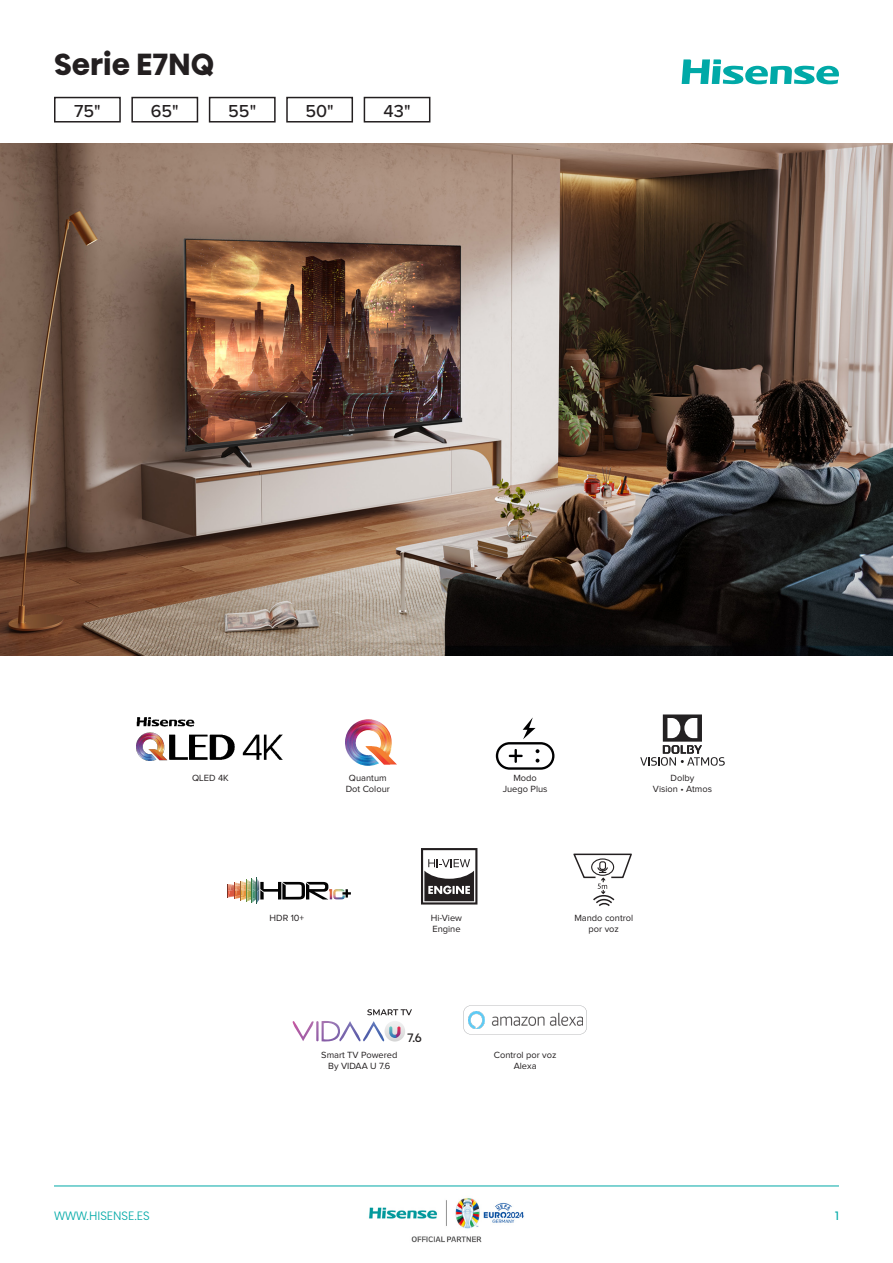
<style>
.page{position:relative;width:893px;height:1263px;background:#fff}
.page>*{position:absolute;margin:0;border:0;box-sizing:border-box;transform-origin:0 0}
.t1{font:700 30px "Hisense Alfabet";color:#231f20}
.t2{font:500 18px "Proxima Nova";color:#231f20}
.t3{font:300 12px "Hisense Alfabet";color:#00a9a7}
.t4{font:12px "Hisense Alfabet";color:#231f20}
.t5{font:12px "Hisense Alfabet";color:#00a9a7}
.t6{font:9.3px/11.1px "Proxima Nova";color:#231f20;text-align:center}
</style>
<div class="page">
<hr style="left:54px;top:1185px;width:785px;height:1px;background:#00a9a7">
<img style="left:369px;top:1198px;width:155px;height:45px">
<img style="left:0;top:144px;width:893px;height:512px">
<svg style="left:682px;top:59px;width:157px;height:25px"></svg>
<div style="left:54px;top:97px;width:67px;height:26px;border:2px solid #231f20"></div>
<div style="left:131px;top:97px;width:67px;height:26px;border:2px solid #231f20"></div>
<div style="left:209px;top:97px;width:67px;height:26px;border:2px solid #231f20"></div>
<div style="left:286px;top:97px;width:67px;height:26px;border:2px solid #231f20"></div>
<div style="left:364px;top:97px;width:66px;height:26px;border:2px solid #231f20"></div>
<img style="left:136px;top:717px;width:147px;height:43px">
<img style="left:345px;top:719px;width:47px;height:47px">
<svg style="left:365px;top:746px;width:32px;height:18px"></svg>
<svg style="left:496px;top:717px;width:58px;height:53px"></svg>
<svg style="left:640px;top:714px;width:85px;height:52px"></svg>
<svg style="left:227px;top:877px;width:124px;height:27px"></svg>
<svg style="left:421px;top:848px;width:56px;height:56px"></svg>
<svg style="left:573px;top:854px;width:59px;height:53px"></svg>
<div style="left:385px;top:1021px;width:20px;height:20px;background:linear-gradient(to bottom,#f3f3f3,#d7d7d8);border-radius:10px"></div>
<svg style="left:389px;top:1026px;width:11px;height:12px"></svg>
<img style="left:292px;top:1021px;width:94px;height:21px">
<svg style="left:367px;top:1009px;width:45px;height:6px"></svg>
<svg style="left:463px;top:1005px;width:124px;height:30px"></svg>
<img style="left:468px;top:1012px;width:114px;height:16px">
<h1 class="t1" style="left:54px;top:45px;width:162px">Serie E7NQ</h1>
<h2 class="t2" style="left:74px;top:100px;width:28px">75"</h2>
<h2 class="t2" style="left:151px;top:100px;width:29px">65"</h2>
<h2 class="t2" style="left:228px;top:100px;width:29px">55"</h2>
<h2 class="t2" style="left:305px;top:100px;width:30px">50"</h2>
<h2 class="t2" style="left:384px;top:100px;width:28px">43"</h2>
<p class="t6" style="left:192px;top:773px;width:38px">QLED 4K</p>
<p class="t6" style="left:346px;top:773px;width:46px">Quantum<br>Dot Colour</p>
<p class="t6" style="left:503px;top:773px;width:46px">Modo<br>Juego Plus</p>
<p class="t6" style="left:653px;top:773px;width:61px">Dolby<br>Vision • Atmos</p>
<p class="t6" style="left:270px;top:913px;width:36px">HDR 10+</p>
<p class="t6" style="left:431px;top:913px;width:33px;text-align:left">Hi-View<br>Engine</p>
<p class="t6" style="left:574px;top:913px;width:60px">Mando control por voz</p>
<p class="t6" style="left:321px;top:1049px;width:78px">Smart TV Powered<br>By VIDAA U 7.6</p>
<p class="t4" style="left:407px;top:1027px;width:16px">7.6</p>
<p class="t6" style="left:494px;top:1049px;width:64px">Control por voz<br>Alexa</p>
<p class="t3" style="left:54px;top:1205px;width:97px">WWW.HISENSE.ES</p>
<p class="t5" style="left:835px;top:1206px;width:5px">1</p>
</div>
